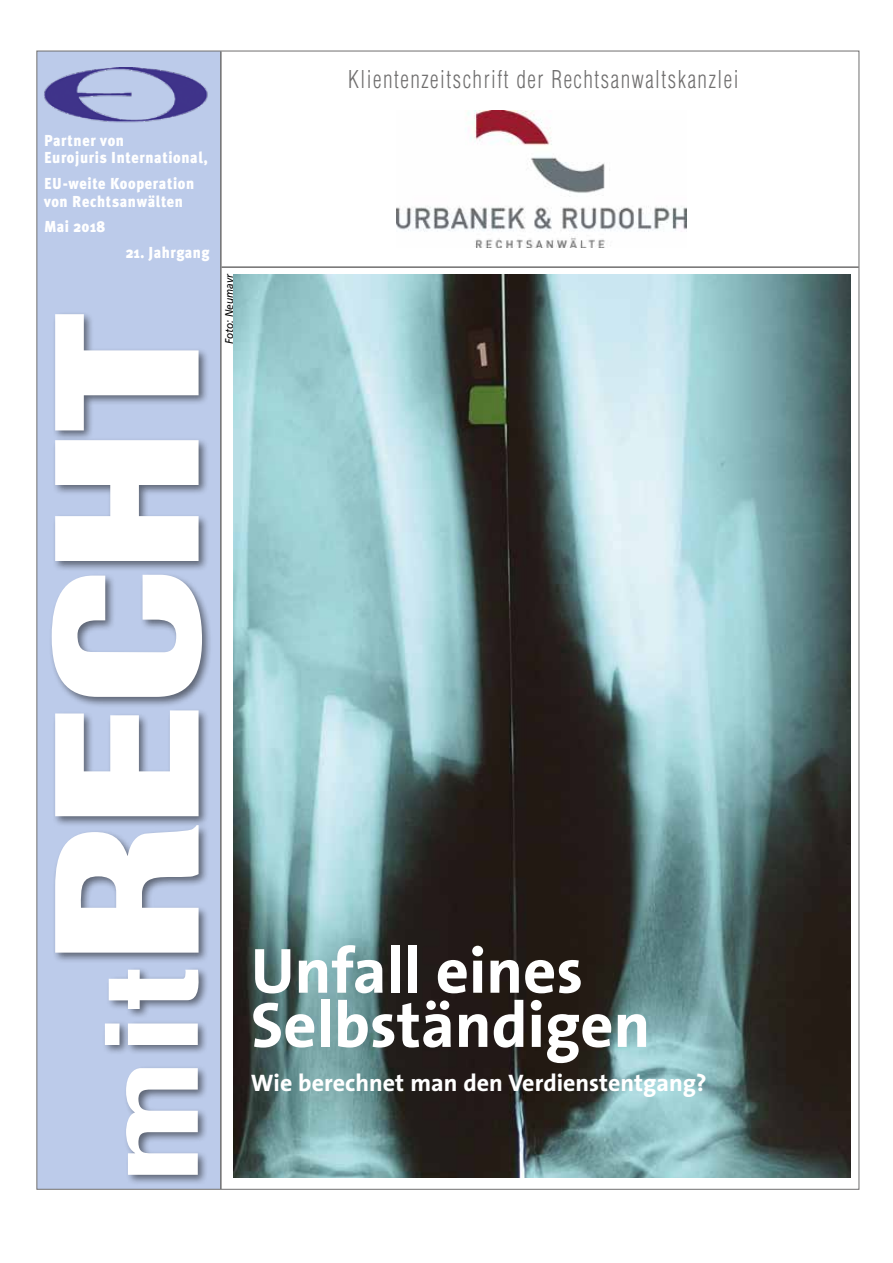
<style>
.page{position:relative;width:893px;height:1263px;background:#fff}
.page>*{position:absolute;margin:0;border:0;box-sizing:border-box;transform-origin:0 0}
.t1{font:900 condensed 191.25px "Helvetica";letter-spacing:-.025em;color:#fff;scale:1.33 1}
.t2{font:700 condensed 123.9px "Helvetica";color:#fff;scale:1.33 1}
.t3{font:700 64.5px/54.2px "The Sans Correspondence";color:#fff}
.t4{font:300 condensed 24px "Helvetica";letter-spacing:.07em;color:#706f6f;scale:.9 1}
.t5{font:700 24px "The Sans Correspondence";color:#fff}
.t6{font:900 15.9px/17.5px "Meta Plus";letter-spacing:.045em;color:#fff;scale:.9 1}
.t7{font:italic 11.25px "Frutiger";color:#000;scale:.9 1}
</style>
<div class="page">
<img style="left:396px;top:111px;width:291px;height:137px">
<hr style="left:221px;top:266px;width:638px;height:2px;background:#706f6f">
<div style="left:37px;top:51px;width:184px;height:1138px;background:#bccbea"></div>
<hr style="left:220px;top:51px;width:2px;height:1138px;background:#706f6f">
<div style="left:102px;top:966px;width:108px;height:219px;background:#000;opacity:.5"></div>
<img style="left:44px;top:68px;width:164px;height:55px">
<div style="left:49px;top:311px;width:164px;height:652px;background:#000;opacity:.5"></div>
<img style="left:234px;top:275px;width:616px;height:903px">
<h3 class="t4" style="left:348px;top:66px;width:435px">Klientenzeitschrift der Rechtsanwaltskanzlei</h3>
<p class="t6" style="left:44px;top:131px;width:183px">Partner von<br>Eurojuris International,</p>
<p class="t6" style="left:44px;top:175px;width:168px">EU-weite Kooperation von Rechtsanwälten</p>
<p class="t6" style="left:44px;top:218px;width:70px">Mai 2018</p>
<p class="t6" style="left:126px;top:244px;width:95px">21. Jahrgang</p>
<h1 class="t1" style="left:9px;top:963px;width:494px;rotate:-90deg">RECHT</h1>
<h2 class="t2" style="left:77px;top:1186px;width:167px;rotate:-90deg">mit</h2>
<p class="t7" style="left:223px;top:344px;width:79px;rotate:-90deg">Foto: Neumayr</p>
<h3 class="t3" style="left:251px;top:946px;width:401px">Unfall eines<br>Selbständigen</h3>
<h3 class="t5" style="left:251px;top:1070px;width:457px">Wie berechnet man den Verdienstentgang?</h3>
</div>
